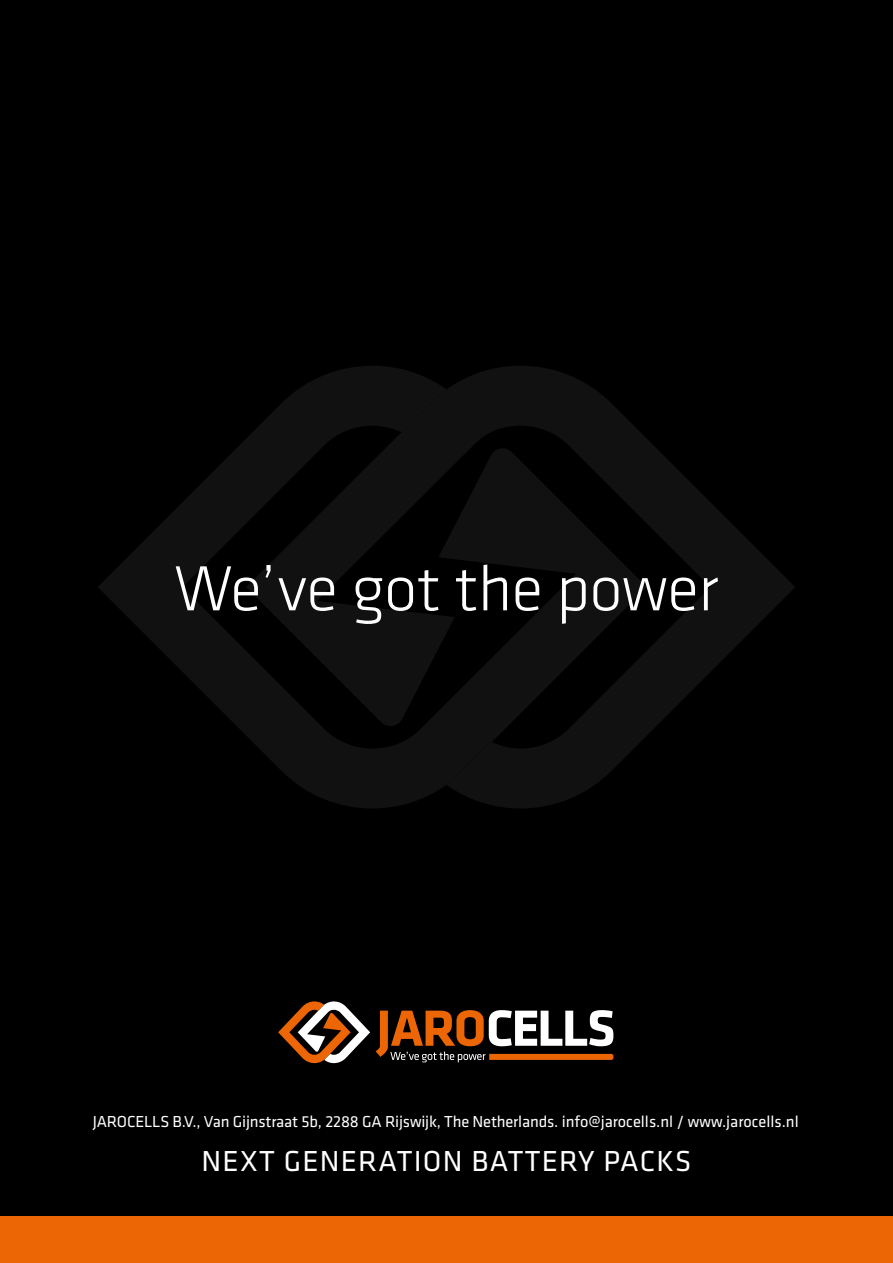
<style>
.page{position:relative;width:893px;height:1263px;background:#fff}
.page>*{position:absolute;margin:0;border:0;box-sizing:border-box;transform-origin:0 0}
.t1{font:300 66px "Klavika";letter-spacing:-.01em;color:#fff}
.t2{font:30px "Klavika";letter-spacing:.04em;color:#fff}
.t3{font:16.5px "Klavika";letter-spacing:-.01em;color:#fff}
</style>
<div class="page">
<div style="left:0;top:0;width:893px;height:1233px;background:#000"></div>
<div style="left:0;top:1216px;width:893px;height:47px;background:#ec6606"></div>
<svg style="left:376px;top:1010px;width:237px;height:52px"></svg>
<svg style="left:278px;top:1001px;width:92px;height:62px"></svg>
<svg style="left:647px;top:439px;width:148px;height:296px"></svg>
<svg style="left:98px;top:366px;width:549px;height:442px;fill:#111"></svg>
<h1 class="t1" style="left:174px;top:552px;width:546px">We’ve got the power</h1>
<p class="t3" style="left:93px;top:1112px;width:707px">JAROCELLS B.V., Van Gijnstraat 5b, 2288 GA Rijswijk, The Netherlands. info@jarocells.nl / www.jarocells.nl</p>
<h2 class="t2" style="left:202px;top:1144px;width:491px">NEXT GENERATION BATTERY PACKS</h2>
</div>
